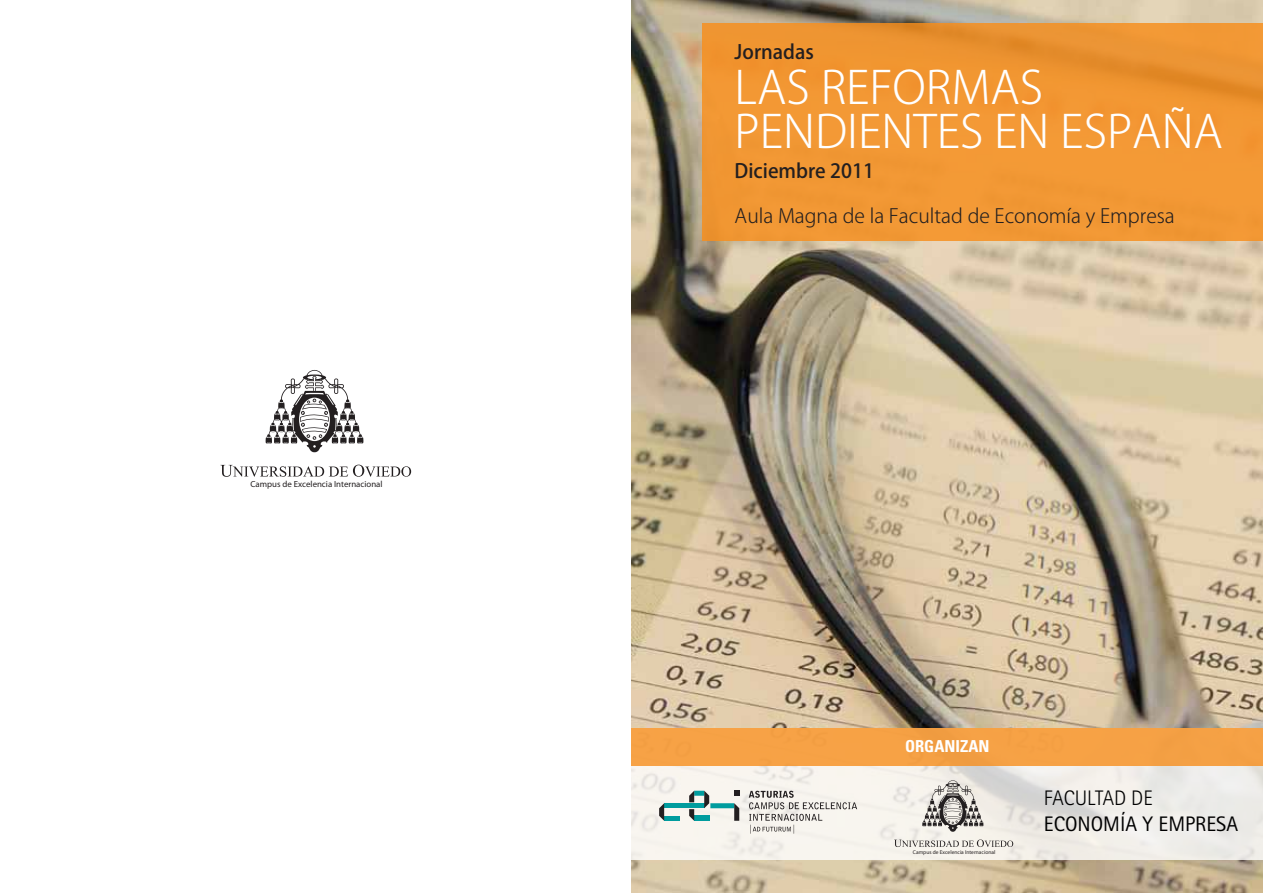
<style>
.page{position:relative;width:1263px;height:893px;background:#fff}
.page>*{position:absolute;margin:0;border:0;box-sizing:border-box;transform-origin:0 0}
.t1{font:300 45px/43.5px "Koz Go Pro";color:#fff}
.t2{font:21px "Rotis Sans Serif Std";color:#000}
.t3{font:300 21px "Rotis Sans Serif Std";color:#000}
.t4{font:300 19.5px "Koz Go Pro";color:#231f20}
.t5{font:500 19.5px "Koz Go Pro";color:#231f20}
.t6{font:700 condensed 16.5px "Univers LT Std";color:#fff}
.t7{font:8.85px "Myriad Pro";color:#231f20}
.t8{font:5.55px "Myriad Pro";color:#231f20}
</style>
<div class="page">
<img style="left:631px;top:0;width:632px;height:893px">
<svg style="left:631px;top:765px;width:632px;height:95px;fill:#f3f0eb"></svg>
<div style="left:631px;top:728px;width:632px;height:37px;background:#f6a245"></div>
<div style="left:703px;top:23px;width:560px;height:218px;background:#f29734"></div>
<svg style="left:894px;top:839px;width:119px;height:8px"></svg>
<svg style="left:922px;top:780px;width:61px;height:52px;background:#b6b2ae"></svg>
<svg style="left:220px;top:465px;width:191px;height:12px"></svg>
<svg style="left:265px;top:370px;width:99px;height:82px"></svg>
<div style="left:664px;top:816px;width:15px;height:5px;background:#009c9e"></div>
<div style="left:664px;top:803px;width:40px;height:5px;background:#009c9e"></div>
<svg style="left:659px;top:803px;width:5px;height:18px"></svg>
<div style="left:694px;top:816px;width:15px;height:5px;background:#009c9e"></div>
<svg style="left:734px;top:791px;width:5px;height:5px"></svg>
<svg style="left:689px;top:809px;width:5px;height:12px"></svg>
<div style="left:694px;top:791px;width:10px;height:5px;background:#009c9e"></div>
<svg style="left:689px;top:791px;width:5px;height:11px"></svg>
<div style="left:710px;top:803px;width:24px;height:5px;background:#009c9e"></div>
<svg style="left:734px;top:803px;width:5px;height:18px"></svg>
<svg style="left:704px;top:791px;width:5px;height:17px"></svg>
<svg style="left:749px;top:791px;width:108px;height:43px"></svg>
<p class="t7" style="left:250px;top:479px;width:134px">Campus de Excelencia Internacional</p>
<p class="t5" style="left:735px;top:39px;width:81px">Jornadas</p>
<h1 class="t1" style="left:735px;top:66px;width:490px">Las reformas pendientes en España</h1>
<p class="t5" style="left:735px;top:158px;width:141px">Diciembre 2011</p>
<p class="t4" style="left:735px;top:203px;width:442px">Aula Magna de la Facultad de Economía y Empresa</p>
<p class="t6" style="left:905px;top:736px;width:86px">ORGANIZAN</p>
<p class="t8" style="left:913px;top:848px;width:84px">Campus de Excelencia Internacional</p>
<p class="t3" style="left:1044px;top:786px;width:110px">FACULTAD DE</p>
<p class="t2" style="left:1044px;top:811px;width:196px">ECONOMÍA Y EMPRESA</p>
</div>
